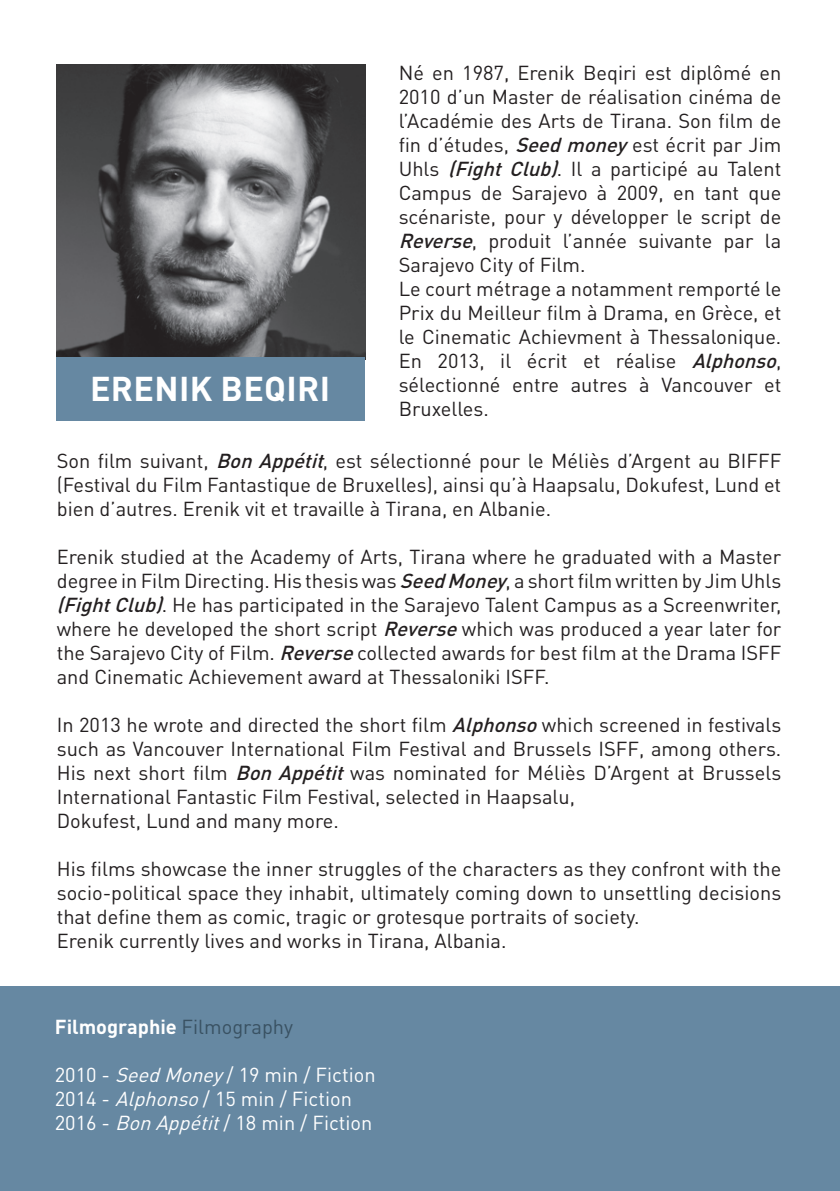
<style>
.page{position:relative;width:840px;height:1191px;background:#fff}
.page>*{position:absolute;margin:0;border:0;box-sizing:border-box;transform-origin:0 0}
.t1{font:700 34px "DIN Pro";letter-spacing:.01em;color:#fff}
.t2{font:20px/24px "DIN Pro";color:#231f20}
.t3{font:20px/24px "DIN Pro";color:#fff}
.t4{font:700 20px "DIN Pro";color:#fff}
.s1{font-weight:500;font-style:italic}
.s2{font-weight:400;color:#395162}
.s3{font-style:italic}
</style>
<div class="page">
<img style="left:57px;top:64px;width:308px;height:293px">
<div style="left:57px;top:357px;width:308px;height:64px;background:#6688a2"></div>
<div style="left:0;top:986px;width:839px;height:205px;background:#6688a2"></div>
<p class="t2" style="left:398px;top:59px;width:385px">Né en 1987, Erenik Beqiri est diplômé en 2010 d’un Master de réalisation cinéma de l’Académie des Arts de Tirana. Son film de fin d’études, <span class="s1">Seedmoney</span>est écrit par Jim Uhls <span class="s1">(Fight Club)</span>. Il a participé au Talent Campus de Sarajevo à 2009, en tant que scénariste, pour y développer le script de <span class="s1">Reverse</span>, produit l’année suivante par la Sarajevo City of Film.<br>Le court métrage a notamment remporté le Prix du Meilleur film à Drama, en Grèce, et le Cinematic Achievment à Thessalonique.<br>En 2013, il écrit et réalise <span class="s1">Alphonso</span>, sélectionné entre autres à Vancouver et Bruxelles.</p>
<p class="t2" style="left:57px;top:448px;width:725px;text-align:justify">Son film suivant, <span class="s1">BonAppétit</span>, est sélectionné pour le Méliès d’Argent au BIFFF (Festival du Film Fantastique de Bruxelles), ainsi qu’à Haapsalu, Dokufest, Lund et bien d’autres. Erenik vit et travaille à Tirana, en Albanie.</p>
<p class="t2" style="left:57px;top:544px;width:725px;text-align:justify">Erenik studied at the Academy of Arts, Tirana where he graduated with a Master degree in Film Directing. His thesis was <span class="s1">SeedMoney</span>, a short film written by Jim Uhls <span class="s1">(FightClub)</span>. He has participated in the Sarajevo Talent Campus as a Screenwriter, where he developed the short script <span class="s1">Reverse</span>which was produced a year later for the Sarajevo City of Film. <span class="s1">Reverse</span>collected awards for best film at the Drama ISFF and Cinematic Achievement award at Thessaloniki ISFF.</p>
<p class="t2" style="left:57px;top:712px;width:725px">In 2013 he wrote and directed the short film <span class="s1">Alphonso</span>which screened in festivals such as Vancouver International Film Festival and Brussels ISFF, among others.<br>His next short film <span class="s1">BonAppétit</span>was nominated for Méliès D’Argent at Brussels International Fantastic Film Festival, selected in Haapsalu,<br>Dokufest, Lund and many more.</p>
<p class="t2" style="left:57px;top:856px;width:725px">His films showcase the inner struggles of the characters as they confront with the socio-political space they inhabit, ultimately coming down to unsettling decisions that define them as comic, tragic or grotesque portraits of society.<br>Erenik currently lives and works in Tirana, Albania.</p>
<h1 class="t1" style="left:90px;top:366px;width:241px">ERENIK BEQIRI</h1>
<p class="t4" style="left:55px;top:1013px;width:240px">Filmographie <span class="s2">Filmography</span></p>
<p class="t3" style="left:55px;top:1061px;width:322px">2010 - <span class="s3">SeedMoney</span>/ 19 min / Fiction<br>2014 - <span class="s3">Alphonso</span>/ 15 min / Fiction<br>2016 - <span class="s3">BonAppétit</span>/ 18 min / Fiction</p>
</div>
